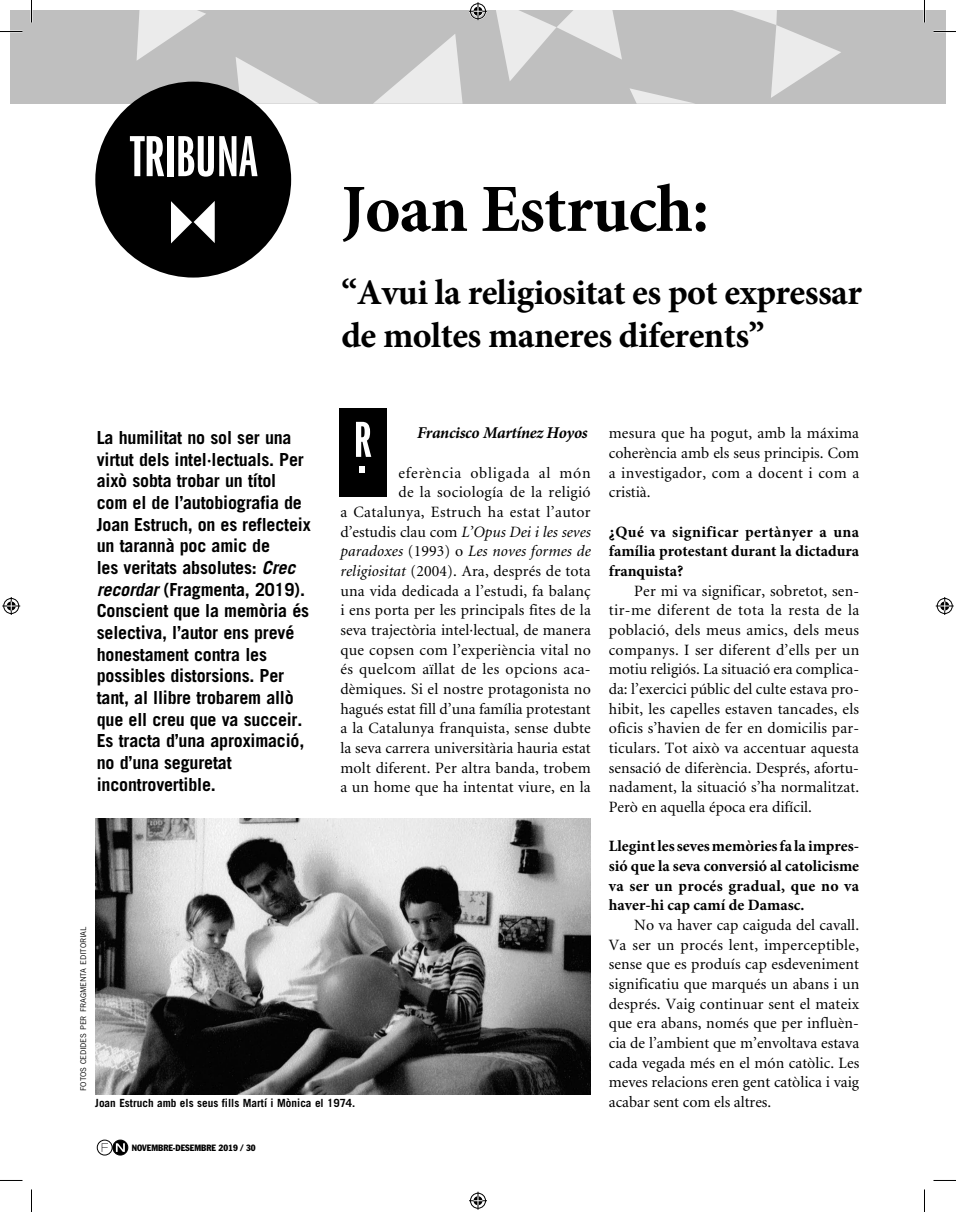
<style>
.page{position:relative;width:956px;height:1212px;background:#fff}
.page>*{position:absolute;margin:0;border:0;box-sizing:border-box;transform-origin:0 0}
.t1{font:700 67.5px "Minion Pro";letter-spacing:-.015em;color:#000}
.t2{font:60px "ITC Franklin Gothic Std Dm X Cp";color:#fff}
.t3{font:52.5px "ITC Franklin Gothic Std Dm X Cp";color:#fff}
.t4{font:700 36px/43.2px "Minion Pro";letter-spacing:-.015em;color:#000}
.t5{font:700 18px/21.6px "Trade Gothic";letter-spacing:-.01em;color:#000}
.t6{font:italic 700 16.5px "Minion Pro";letter-spacing:-.02em;color:#000}
.t7{font:15.75px/19.6px "Minion";letter-spacing:.01em;color:#000;text-align:justify}
.t8{font:700 15.75px/19.6px "Minion Pro";color:#000;text-align:justify}
.t9{font:700 11.25px "Trade Gothic";color:#000}
.t10{font:condensed 9px "Franklin Gothic";color:#000}
.t11{font:7.8px "Trade Gothic";letter-spacing:-.03em;color:#000}
.s1{font-style:italic}
</style>
<div class="page">
<svg style="left:113px;top:1139px;width:15px;height:15px"></svg>
<div style="left:112px;top:1139px;width:16px;height:16px;border:1px solid #000;border-radius:50%"></div>
<svg style="left:102px;top:1143px;width:6px;height:8px"></svg>
<svg style="left:116px;top:1142px;width:9px;height:9px"></svg>
<div style="left:97px;top:1139px;width:16px;height:16px;border:1px solid #000;border-radius:50%"></div>
<div style="left:10px;top:10px;width:929px;height:94px;background:#bfbfbf"></div>
<svg style="left:11px;top:10px;width:830px;height:94px"></svg>
<div style="left:95px;top:82px;width:196px;height:195px;background:#000;border-radius:50%"></div>
<svg style="left:171px;top:201px;width:44px;height:42px"></svg>
<div style="left:339px;top:408px;width:47px;height:89px;background:#000"></div>
<img style="left:95px;top:818px;width:496px;height:275px">
<hr style="left:923px;top:0;width:2px;height:22px;background:#fff">
<svg style="left:0;top:31px;width:22px;height:1px"></svg>
<svg style="left:31px;top:0;width:1px;height:22px"></svg>
<svg style="left:31px;top:1189px;width:1px;height:22px"></svg>
<svg style="left:924px;top:0;width:32px;height:104px"></svg>
<svg style="left:924px;top:1189px;width:1px;height:22px"></svg>
<svg style="left:469px;top:2px;width:18px;height:18px"></svg>
<svg style="left:469px;top:1191px;width:18px;height:18px"></svg>
<svg style="left:2px;top:597px;width:18px;height:18px"></svg>
<svg style="left:936px;top:597px;width:18px;height:18px"></svg>
<h2 class="t2" style="left:131px;top:124px;width:128px">TRIBUNA</h2>
<h1 class="t1" style="left:341px;top:162px;width:369px">Joan Estruch:</h1>
<h3 class="t4" style="left:341px;top:270px;width:522px">“Avui la religiositat es pot expressar de moltes maneres diferents”</h3>
<p class="t5" style="left:97px;top:426px;width:215px">La humilitat no sol ser una virtut dels intel·lectuals. Per això sobta trobar un títol com el de l’autobiografia de<br>Joan Estruch, on es reflecteix un tarannà poc amic de<br>les veritats absolutes: <span class="s1">Crec recordar</span> (Fragmenta, 2019).<br>Conscient que la memòria és selectiva, l’autor ens prevé honestament contra les possibles distorsions. Per tant, al llibre trobarem allò que ell creu que va succeir.<br>Es tracta d’una aproximació, no d’una seguretat incontrovertible.</p>
<h3 class="t3" style="left:354px;top:411px;width:19px">R</h3>
<h3 class="t3" style="left:357px;top:441px;width:11px">·</h3>
<p class="t6" style="left:417px;top:421px;width:172px">Francisco Martínez Hoyos</p>
<p class="t7" style="left:340px;top:463px;width:252px;text-align:right">eferència obligada al món<br>de la sociología de la religió<br>a Catalunya, Estruch ha estat l’autor d’estudis clau com <span class="s1">L’Opus Dei i les seves paradoxes</span> (1993) o <span class="s1">Les noves formes de religiositat</span> (2004). Ara, després de tota una vida dedicada a l’estudi, fa balanç i ens porta per les principals fites de la seva trajectòria intel·lectual, de manera que copsen com l’experiència vital no és quelcom aïllat de les opcions aca&shy;dèmiques. Si el nostre protagonista no hagués estat fill d’una família protestant a la Catalunya franquista, sense dubte la seva carrera universitària hauria estat molt diferent. Per altra banda, trobem a un home que ha intentat viure, en la</p>
<p class="t11" style="left:79px;top:1090px;width:165px;rotate:-90deg">fotos cedides per fragmenta editorial</p>
<p class="t9" style="left:95px;top:1095px;width:262px">Joan Estruch amb els seus fills Martí i Mònica el 1974.</p>
<p class="t10" style="left:132px;top:1142px;width:125px">NOVEMBRE-DESEMBRE 2019 / 30</p>
<p class="t7" style="left:609px;top:424px;width:252px">mesura que ha pogut, amb la máxima coherència amb els seus principis. Com a investigador, com a docent i com a cristià.</p>
<p class="t8" style="left:609px;top:521px;width:252px">¿Qué va significar pertànyer a una família protestant durant la dictadura franquista?</p>
<p class="t7" style="left:609px;top:581px;width:252px;text-indent:26px">Per mi va significar, sobretot, sen&shy;tir-me diferent de tota la resta de la població, dels meus amics, dels meus companys. I ser diferent d’ells per un motiu religiós. La situació era complica&shy;da: l’exercici públic del culte estava pro&shy;hibit, les capelles estaven tancades, els oficis s’havien de fer en domicilis par&shy;ticulars. Tot això va accentuar aquesta sensació de diferència. Després, afortu&shy;nadament, la situació s’ha normalitzat.<br>Però en aquella época era difícil.</p>
<p class="t8" style="left:609px;top:836px;width:252px">Llegint les seves memòries fa la impres&shy;sió que la seva conversió al catolicisme va ser un procés gradual, que no va haver-hi cap camí de Damasc.</p>
<p class="t7" style="left:609px;top:915px;width:252px;text-indent:26px">No va haver cap caiguda del cavall.<br>Va ser un procés lent, imperceptible, sense que es produís cap esdeveniment significatiu que marqués un abans i un després. Vaig continuar sent el mateix que era abans, només que per influèn&shy;cia de l’ambient que m’envoltava estava cada vegada més en el món catòlic. Les meves relacions eren gent catòlica i vaig acabar sent com els altres.</p>
</div>
